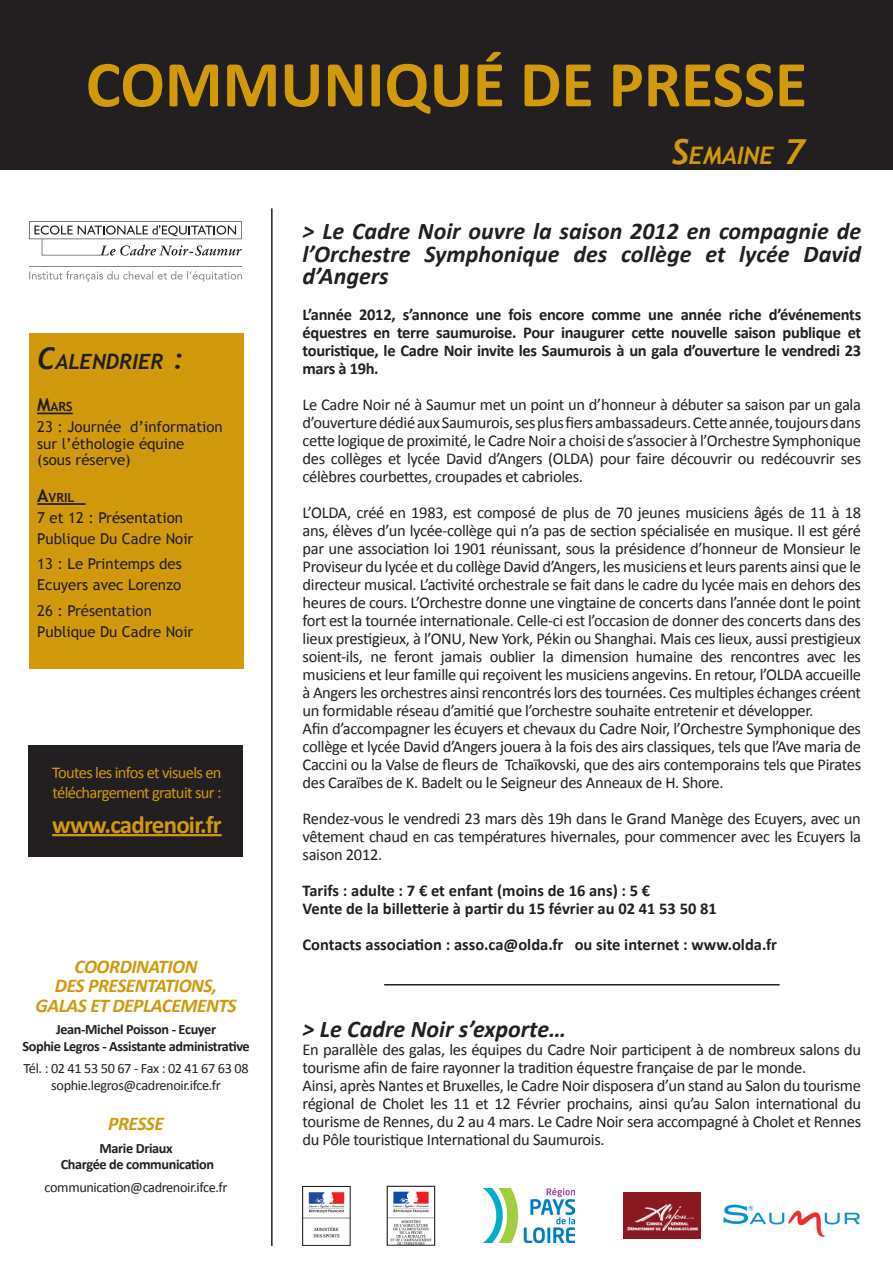
<style>
.page{position:relative;width:893px;height:1263px;background:#fff}
.page>*{position:absolute;margin:0;border:0;box-sizing:border-box;transform-origin:0 0}
.t1{font:700 66px "Calibri";color:#d09a0c}
.t2{font:700 24.9px "Calibri";letter-spacing:-.03em;color:#d09a0c}
.t3{font:italic 700 24.15px "Trebuchet";color:#d09a0c}
.t4{font:italic 700 24px/22.5px "Calibri";color:#231f20;text-align:justify}
.t5{font:italic 700 21px "Trebuchet";color:#231f20}
.t6{font:italic 700 19.5px/19.5px "Calibri";letter-spacing:-.025em;color:#d09a0c;text-align:center}
.t7{font:16.5px/18px "Calibri";letter-spacing:-.02em;color:#231f20;text-align:justify}
.t8{font:700 16.5px/18px "Calibri";color:#231f20;text-align:justify}
.t9{font:16.5px/20px "Calibri";letter-spacing:-.04em;color:#d09a0c}
.t10{font:15px/21px "Trebuchet MS";color:#231f20}
.t11{font:700 14.25px/16.5px "Calibri";letter-spacing:-.025em;color:#231f20;text-align:center}
.t12{font:14.25px/16.5px "Calibri";letter-spacing:-.025em;color:#231f20;text-align:center}
.t13{font:700 12.6px "Trebuchet MS";color:#231f20}
.s1{font-size:30px}
.s2{font-size:18px}
.s3{font-size:34.5px}
</style>
<div class="page">
<div style="left:0;top:0;width:893px;height:169px;background:#231f20"></div>
<hr style="left:271px;top:208px;width:2px;height:1038px;background:#231f20">
<div style="left:28px;top:745px;width:215px;height:112px;background:#231f20"></div>
<hr style="left:52px;top:834px;width:170px;height:2px;background:#d09a0c">
<svg style="left:29px;top:221px;width:213px;height:35px"></svg>
<svg style="left:29px;top:271px;width:213px;height:11px"></svg>
<hr style="left:29px;top:266px;width:213px;height:1px;background:#888281">
<img style="left:484px;top:1189px;width:91px;height:53px">
<img style="left:723px;top:1204px;width:138px;height:33px">
<img style="left:623px;top:1192px;width:77px;height:47px">
<img style="left:305px;top:1192px;width:43px;height:46px">
<img style="left:389px;top:1191px;width:44px;height:52px">
<div style="left:387px;top:1186px;width:48px;height:59px;border:1px solid #231f20"></div>
<div style="left:29px;top:333px;width:214px;height:336px;background:#d09a0c"></div>
<hr style="left:37px;top:412px;width:36px;height:2px;background:#231f20">
<hr style="left:37px;top:503px;width:48px;height:2px;background:#231f20">
<hr style="left:384px;top:984px;width:396px;height:1px;background:#231f20">
<h1 class="t1" style="left:86px;top:43px;width:723px">COMMUNIQUÉ DE PRESSE</h1>
<p class="t5" style="left:37px;top:348px;width:148px"><span class="s1">C</span>ALENDRIER <span class="s1">:</span></p>
<p class="t13" style="left:37px;top:399px;width:37px"><span class="s2">M</span>ARS</p>
<p class="t10" style="left:37px;top:419px;width:187px;line-height:16.5px">23 : Journée d’information sur l’éthologie équine<br>(sous réserve)</p>
<p class="t13" style="left:37px;top:489px;width:39px"><span class="s2">A</span>VRIL</p>
<p class="t10" style="left:37px;top:507px;width:158px">7 et 12 : Présentation<br>Publique Du Cadre Noir</p>
<p class="t10" style="left:37px;top:554px;width:146px">13 : Le Printemps des<br>Ecuyers avec Lorenzo</p>
<p class="t10" style="left:37px;top:600px;width:158px">26 : Présentation<br>Publique Du Cadre Noir</p>
<p class="t9" style="left:52px;top:762px;width:171px">Toutes les infos et visuels en téléchargement gratuit sur :</p>
<h2 class="t2" style="left:52px;top:809px;width:171px">www.cadrenoir.fr</h2>
<p class="t6" style="left:36px;top:956px;width:203px">COORDINATION<br>DES PRESENTATIONS,<br>GALAS ET DEPLACEMENTS</p>
<p class="t11" style="left:22px;top:1021px;width:229px">Jean-Michel Poisson - Ecuyer<br>Sophie Legros - Assistante administrative</p>
<p class="t12" style="left:24px;top:1060px;width:226px">Tél. : 02 41 53 50 67 - Fax : 02 41 67 63 08 sophie.legros@cadrenoir.ifce.fr</p>
<p class="t6" style="left:108px;top:1113px;width:57px">PRESSE</p>
<p class="t11" style="left:61px;top:1139px;width:155px">Marie Driaux<br>Chargée de communication</p>
<p class="t12" style="left:45px;top:1178px;width:184px">communication@cadrenoir.ifce.fr</p>
<h3 class="t3" style="left:671px;top:141px;width:135px"><span class="s3">S</span>EMAINE <span class="s3">7</span></h3>
<h3 class="t4" style="left:303px;top:219px;width:560px">&gt; Le Cadre Noir ouvre la saison 2012 en compagnie de l’Orchestre Symphonique des collège et lycée David d’Angers</h3>
<p class="t8" style="left:303px;top:305px;width:560px">L’année 2012, s’annonce une fois encore comme une année riche d’événements équestres en terre saumuroise. Pour inaugurer cette nouvelle saison publique et touristique, le Cadre Noir invite les Saumurois à un gala d’ouverture le vendredi 23 mars à 19h.</p>
<p class="t7" style="left:303px;top:395px;width:560px">Le Cadre Noir né à Saumur met un point un d’honneur à débuter sa saison par un gala d’ouverture dédié aux Saumurois, ses plus fiers ambassadeurs. Cette année, toujours dans cette logique de proximité, le Cadre Noir a choisi de s’associer à l’Orchestre Symphonique des collèges et lycée David d’Angers (OLDA) pour faire découvrir ou redécouvrir ses célèbres courbettes, croupades et cabrioles.</p>
<p class="t7" style="left:303px;top:503px;width:560px;text-align:left">L’OLDA, créé en 1983, est composé de plus de 70 jeunes musiciens âgés de 11 à 18 ans, élèves d’un lycée-collège qui n’a pas de section spécialisée en musique. Il est géré par une association loi 1901 réunissant, sous la présidence d’honneur de Monsieur le Proviseur du lycée et du collège David d’Angers, les musiciens et leurs parents ainsi que le directeur musical. L’activité orchestrale se fait dans le cadre du lycée mais en dehors des heures de cours. L’Orchestre donne une vingtaine de concerts dans l’année dont le point fort est la tournée internationale. Celle-ci est l’occasion de donner des concerts dans des lieux prestigieux, à l’ONU, New York, Pékin ou Shanghai. Mais ces lieux, aussi prestigieux soient-ils, ne feront jamais oublier la dimension humaine des rencontres avec les musiciens et leur famille qui reçoivent les musiciens angevins. En retour, l’OLDA accueille à Angers les orchestres ainsi rencontrés lors des tournées. Ces multiples échanges créent un formidable réseau d’amitié que l’orchestre souhaite entretenir et développer.<br>Afin d’accompagner les écuyers et chevaux du Cadre Noir, l’Orchestre Symphonique des collège et lycée David d’Angers jouera à la fois des airs classiques, tels que l’Ave maria de Caccini ou la Valse de fleurs de Tchaïkovski, que des airs contemporains tels que Pirates des Caraïbes de K. Badelt ou le Seigneur des Anneaux de H. Shore.</p>
<p class="t7" style="left:303px;top:809px;width:560px">Rendez-vous le vendredi 23 mars dès 19h dans le Grand Manège des Ecuyers, avec un vêtement chaud en cas températures hivernales, pour commencer avec les Ecuyers la saison 2012.</p>
<p class="t8" style="left:303px;top:881px;width:416px">Tarifs : adulte : 7 € et enfant (moins de 16 ans) : 5 €<br>Vente de la billetterie à partir du 15 février au 02 41 53 50 81</p>
<p class="t8" style="left:303px;top:935px;width:476px">Contacts association : asso.ca@olda.fr ou site internet : www.olda.fr</p>
<h3 class="t4" style="left:303px;top:1017px;width:265px">&gt; Le Cadre Noir s’exporte…</h3>
<p class="t7" style="left:303px;top:1040px;width:560px;text-align:left">En parallèle des galas, les équipes du Cadre Noir participent à de nombreux salons du tourisme afin de faire rayonner la tradition équestre française de par le monde.<br>Ainsi, après Nantes et Bruxelles, le Cadre Noir disposera d’un stand au Salon du tourisme régional de Cholet les 11 et 12 Février prochains, ainsi qu’au Salon international du tourisme de Rennes, du 2 au 4 mars. Le Cadre Noir sera accompagné à Cholet et Rennes du Pôle touristique International du Saumurois.</p>
</div>
